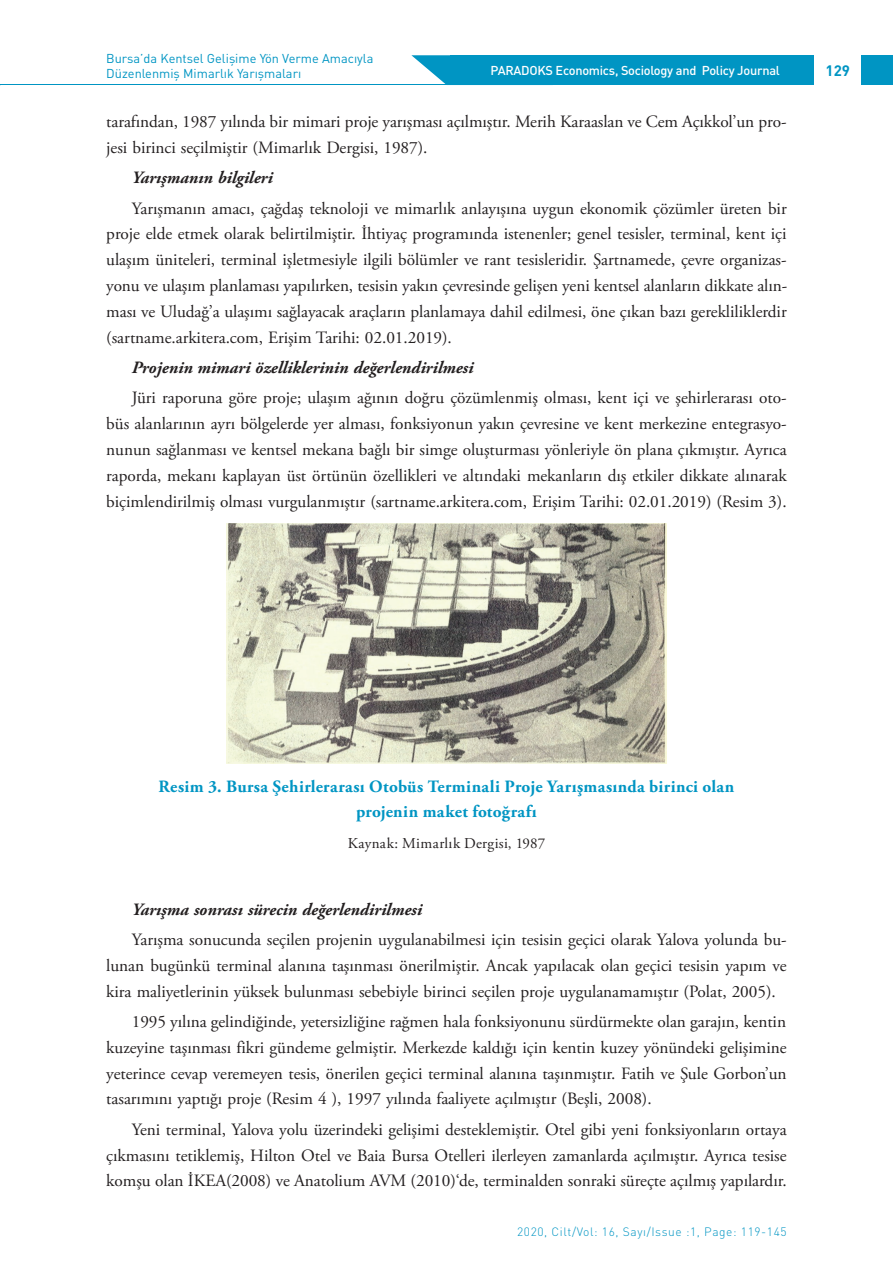
<style>
.page{position:relative;width:893px;height:1263px;background:#fff}
.page>*{position:absolute;margin:0;border:0;box-sizing:border-box;transform-origin:0 0}
.t1{font:17.25px/26px "Adobe Garamond Pro";letter-spacing:-.005em;color:#231f20;text-align:justify}
.t2{font:italic 700 17.25px "Adobe Garamond Pro";color:#231f20}
.t3{font:700 17.25px/25.2px "Adobe Garamond Pro";letter-spacing:.015em;color:#0095c3;text-align:center}
.t4{font:15px "Adobe Garamond Pro";letter-spacing:.02em;color:#231f20}
.t5{font:700 15px "DIN Pro";color:#0095c3}
.t6{font:12.75px/15.3px "DIN Pro";color:#0095c3}
.t7{font:500 12.75px "DIN Pro";letter-spacing:-.02em;color:#fff}
.t8{font:300 12px "DIN Pro";letter-spacing:.05em;color:#0095c3}
</style>
<div class="page">
<svg style="left:411px;top:55px;width:39px;height:29px"></svg>
<div style="left:450px;top:55px;width:443px;height:30px;background:#0095c3"></div>
<hr style="left:0;top:84px;width:787px;height:1px;background:#0095c3">
<div style="left:814px;top:55px;width:47px;height:31px;background:#fff"></div>
<img style="left:227px;top:523px;width:439px;height:240px">
<p class="t6" style="left:106px;top:50px;width:269px">Bursa’da Kentsel Gelişime Yön Verme Amacıyla<br>Düzenlenmiş Mimarlık Yarışmaları</p>
<p class="t7" style="left:491px;top:62px;width:291px">PARADOKS Economics, Sociology and Policy Journal</p>
<p class="t5" style="left:826px;top:60px;width:26px">129</p>
<p class="t1" style="left:106px;top:109px;width:682px">tarafından, 1987 yılında bir mimari proje yarışması açılmıştır. Merih Karaaslan ve Cem Açıkkol’un pro&shy;jesi birinci seçilmiştir (Mimarlık Dergisi, 1987).</p>
<p class="t2" style="left:132px;top:168px;width:142px">Yarışmanın bilgileri</p>
<p class="t1" style="left:106px;top:196px;width:682px;text-indent:26px">Yarışmanın amacı, çağdaş teknoloji ve mimarlık anlayışına uygun ekonomik çözümler üreten bir proje elde etmek olarak belirtilmiştir. İhtiyaç programında istenenler; genel tesisler, terminal, kent içi ulaşım üniteleri, terminal işletmesiyle ilgili bölümler ve rant tesisleridir. Şartnamede, çevre organizas&shy;yonu ve ulaşım planlaması yapılırken, tesisin yakın çevresinde gelişen yeni kentsel alanların dikkate alın&shy;ması ve Uludağ’a ulaşımı sağlayacak araçların planlamaya dahil edilmesi, öne çıkan bazı gerekliliklerdir (sartname.arkitera.com, Erişim Tarihi: 02.01.2019).</p>
<p class="t2" style="left:132px;top:358px;width:343px">Projenin mimari özelliklerinin değerlendirilmesi</p>
<p class="t1" style="left:106px;top:386px;width:682px;text-indent:26px">Jüri raporuna göre proje; ulaşım ağının doğru çözümlenmiş olması, kent içi ve şehirlerarası oto&shy;büs alanlarının ayrı bölgelerde yer alması, fonksiyonun yakın çevresine ve kent merkezine entegrasyo&shy;nunun sağlanması ve kentsel mekana bağlı bir simge oluşturması yönleriyle ön plana çıkmıştır. Ayrıca raporda, mekanı kaplayan üst örtünün özellikleri ve altındaki mekanların dış etkiler dikkate alınarak biçimlendirilmiş olması vurgulanmıştır (sartname.arkitera.com, Erişim Tarihi: 02.01.2019) (Resim 3).</p>
<p class="t3" style="left:159px;top:774px;width:577px">Resim 3. Bursa Şehirlerarası Otobüs Terminali Proje Yarışmasında birinci olan projenin maket fotoğrafı</p>
<p class="t4" style="left:348px;top:834px;width:199px">Kaynak: Mimarlık Dergisi, 1987</p>
<p class="t2" style="left:132px;top:899px;width:292px">Yarışma sonrası sürecin değerlendirilmesi</p>
<p class="t1" style="left:106px;top:927px;width:682px;text-indent:26px">Yarışma sonucunda seçilen projenin uygulanabilmesi için tesisin geçici olarak Yalova yolunda bu&shy;lunan bugünkü terminal alanına taşınması önerilmiştir. Ancak yapılacak olan geçici tesisin yapım ve kira maliyetlerinin yüksek bulunması sebebiyle birinci seçilen proje uygulanamamıştır (Polat, 2005).</p>
<p class="t1" style="left:106px;top:1009px;width:682px;text-indent:26px">1995 yılına gelindiğinde, yetersizliğine rağmen hala fonksiyonunu sürdürmekte olan garajın, kentin kuzeyine taşınması fikri gündeme gelmiştir. Merkezde kaldığı için kentin kuzey yönündeki gelişimine yeterince cevap veremeyen tesis, önerilen geçici terminal alanına taşınmıştır. Fatih ve Şule Gorbon’un tasarımını yaptığı proje (Resim 4 ), 1997 yılında faaliyete açılmıştır (Beşli, 2008).</p>
<p class="t1" style="left:106px;top:1117px;width:682px;text-indent:26px">Yeni terminal, Yalova yolu üzerindeki gelişimi desteklemiştir. Otel gibi yeni fonksiyonların ortaya çıkmasını tetiklemiş, Hilton Otel ve Baia Bursa Otelleri ilerleyen zamanlarda açılmıştır. Ayrıca tesise komşu olan İKEA(2008) ve Anatolium AVM (2010)‘de, terminalden sonraki süreçte açılmış yapılardır.</p>
<p class="t8" style="left:517px;top:1223px;width:271px">2020, Cilt/Vol: 16, Sayı/Issue :1, Page: 119-145</p>
</div>
